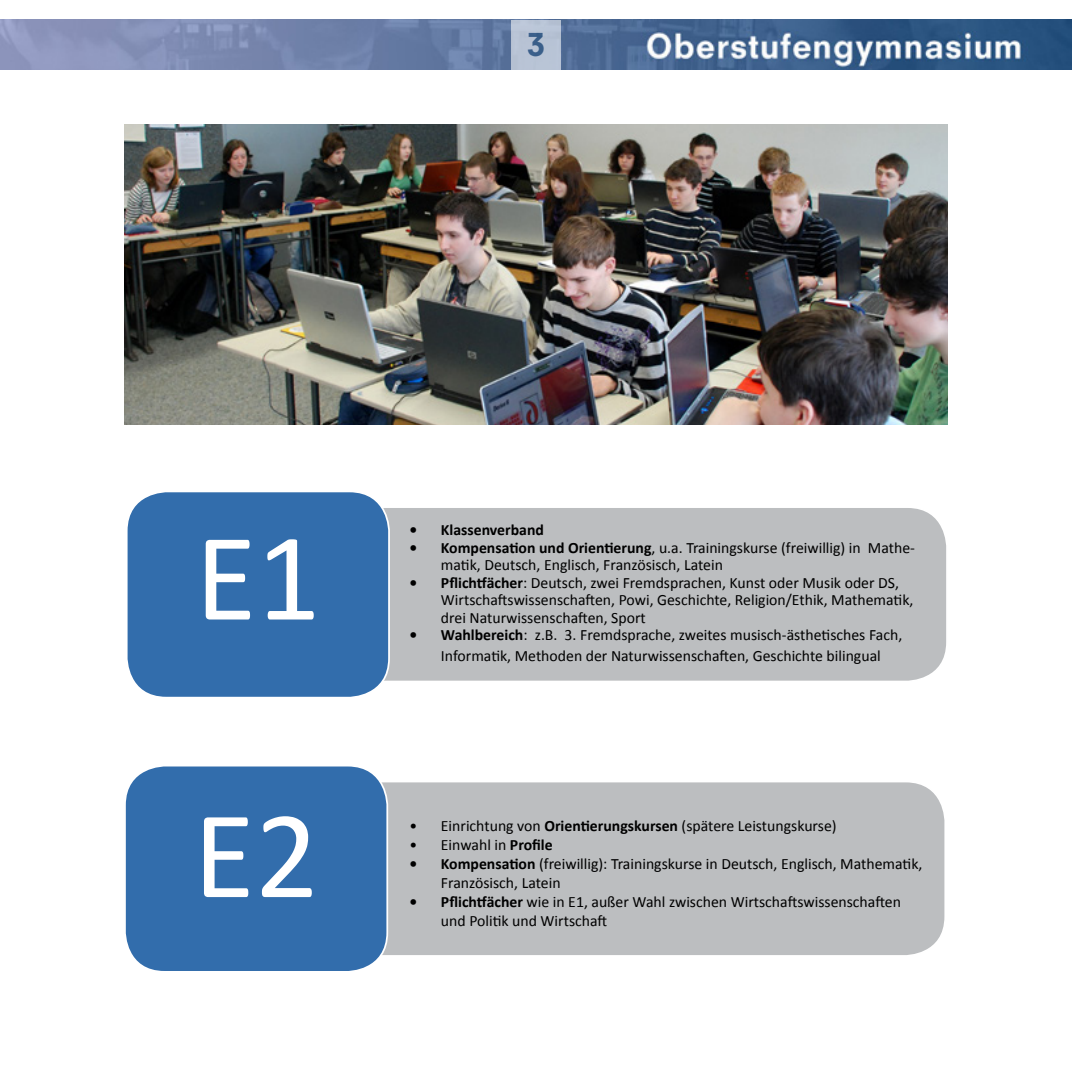
<style>
.page{position:relative;width:1072px;height:1072px;background:#fff}
.page>*{position:absolute;margin:0;border:0;box-sizing:border-box;transform-origin:0 0}
.t1{font:126px "Calibri";color:#fff}
.t2{font:800 31.15px "Neuzeit SLT Std";color:#234f7c}
.t3{font:15.75px/17.5px "Calibri";color:#000}
.t4{font:700 15.75px "Calibri";color:#000}
.s1{font-weight:700}
</style>
<div class="page">
<img style="left:0;top:20px;width:1071px;height:49px">
<div style="left:343px;top:507px;width:604px;height:174px;background:#bcbec0;border-radius:40px"></div>
<div style="left:342px;top:506px;width:605px;height:176px;border:2px solid #fff;border-radius:40px"></div>
<div style="left:341px;top:781px;width:604px;height:175px;background:#bcbec0;border-radius:40px"></div>
<div style="left:341px;top:780px;width:605px;height:176px;border:2px solid #fff;border-radius:40px"></div>
<div style="left:511px;top:20px;width:50px;height:49px;background:#b8c3d5"></div>
<img style="left:124px;top:124px;width:823px;height:300px">
<div style="left:127px;top:491px;width:262px;height:206px;background:#326dac;border-radius:40px"></div>
<div style="left:126px;top:490px;width:264px;height:208px;border:2px solid #fff;border-radius:40px"></div>
<div style="left:125px;top:765px;width:262px;height:206px;background:#326dac;border-radius:40px"></div>
<div style="left:124px;top:764px;width:264px;height:208px;border:2px solid #fff;border-radius:40px"></div>
<h2 class="t2" style="left:527px;top:25px;width:19px">3</h2>
<h1 class="t1" style="left:195px;top:498px;width:127px">E1</h1>
<h1 class="t1" style="left:193px;top:775px;width:127px">E2</h1>
<p class="t4" style="left:409px;top:520px;width:136px">• Klassenverband</p>
<p class="t3" style="left:441px;top:539px;width:475px;text-indent:-32px"><span class="s1">• Kompensation und Orientierung</span>, u.a. Trainingskurse (freiwillig) in Mathe&shy;matik, Deutsch, Englisch, Französisch, Latein</p>
<p class="t3" style="left:441px;top:574px;width:474px;text-indent:-32px"><span class="s1">• Pflichtfächer</span>: Deutsch, zwei Fremdsprachen, Kunst oder Musik oder DS,<br>Wirtschaftswissenschaften, Powi, Geschichte, Religion/Ethik, Mathematik, drei Naturwissenschaften, Sport</p>
<p class="t3" style="left:441px;top:624px;width:463px;line-height:21px;text-indent:-32px"><span class="s1">• Wahlbereich</span>: z.B. 3. Fremdsprache, zweites musisch-ästhetisches Fach,<br>Informatik, Methoden der Naturwissenschaften, Geschichte bilingual</p>
<p class="t3" style="left:409px;top:817px;width:429px">• Einrichtung von <span class="s1">Orientierungskursen</span> (spätere Leistungskurse)</p>
<p class="t3" style="left:409px;top:836px;width:145px">• Einwahl in <span class="s1">Profile</span></p>
<p class="t3" style="left:441px;top:854px;width:483px;line-height:18.9px;text-indent:-32px"><span class="s1">• Kompensation</span> (freiwillig): Trainingskurse in Deutsch, Englisch, Mathematik,<br>Französisch, Latein</p>
<p class="t3" style="left:441px;top:892px;width:461px;line-height:18.9px;text-indent:-32px"><span class="s1">• Pflichtfächer</span> wie in E1, außer Wahl zwischen Wirtschaftswissenschaften und Politik und Wirtschaft</p>
</div>
